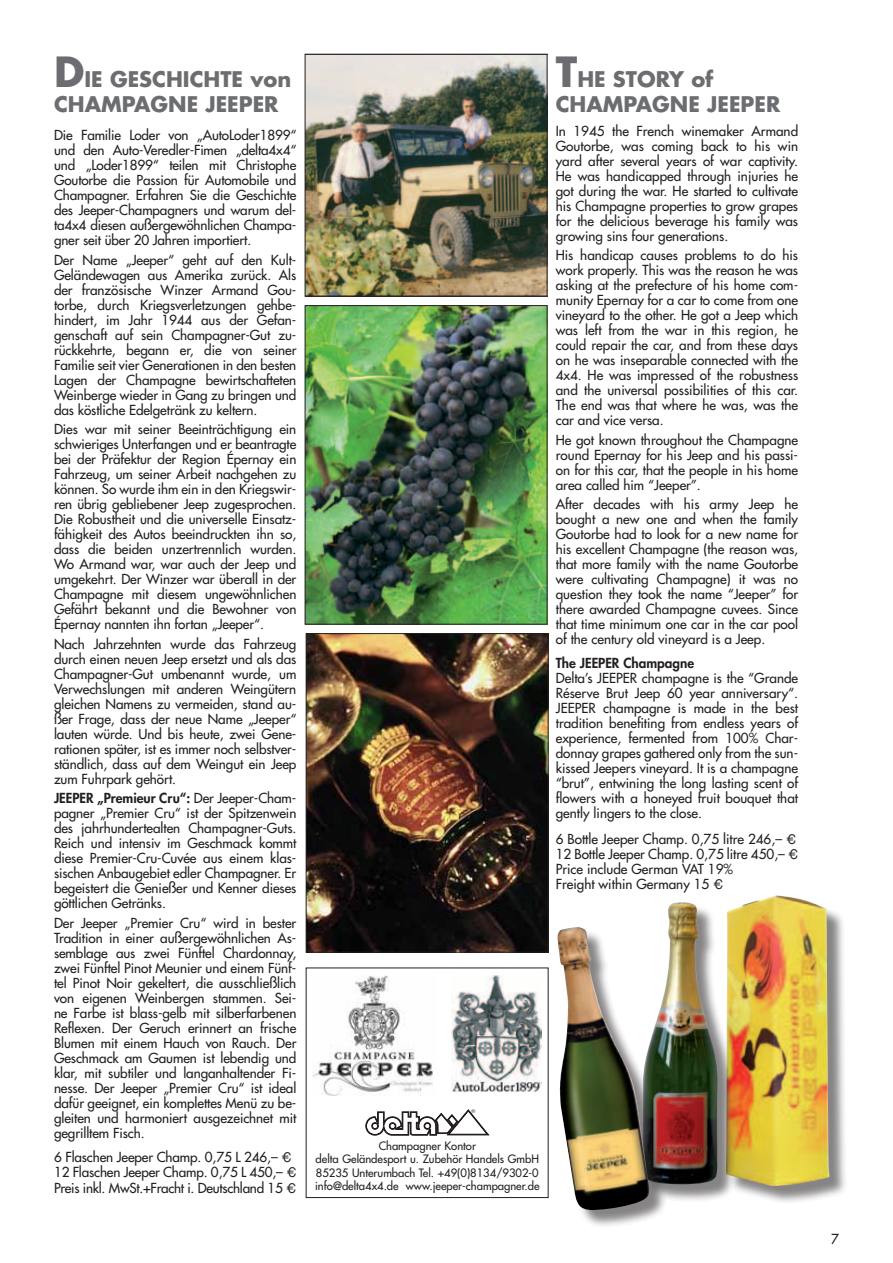
<style>
.page{position:relative;width:893px;height:1263px;background:#fff}
.page>*{position:absolute;margin:0;border:0;box-sizing:border-box;transform-origin:0 0}
.t1{font:700 21px/25.2px "Futura CE";color:#6c6d70}
.t2{font:500 13.5px/15px "Futura CE";letter-spacing:-.005em;color:#231f20;text-align:justify}
.t3{font:13.5px/15px "Futura";color:#231f20}
.t4{font:13.5px "Futura";letter-spacing:-.02em;color:#231f20}
.t5{font:800 13.5px "Futura CE";color:#231f20}
.t6{font:500 11.25px/13.5px "Futura CE";color:#231f20;text-align:center}
.t7{font:5.1px "Helvetica";color:#231f20}
.s1{font-size:40.5px}
.s2{font-weight:800}
.s3{font-family:"Helvetica";font-weight:400}
.s4{font-family:"Helvetica"}
</style>
<div class="page">
<img style="left:307px;top:307px;width:238px;height:315px">
<div style="left:305px;top:305px;width:242px;height:319px;border:1px solid #231f20"></div>
<img style="left:307px;top:56px;width:238px;height:238px">
<div style="left:305px;top:54px;width:242px;height:242px;border:1px solid #231f20"></div>
<img style="left:308px;top:635px;width:238px;height:315px">
<div style="left:306px;top:633px;width:242px;height:319px;border:1px solid #231f20"></div>
<div style="left:645px;top:905px;width:91px;height:298px;background:#231f20;opacity:.55"></div>
<img style="left:645px;top:902px;width:73px;height:282px">
<div style="left:559px;top:929px;width:108px;height:299px;background:#231f20;opacity:.55"></div>
<img style="left:557px;top:927px;width:93px;height:283px">
<svg style="left:365px;top:1109px;width:125px;height:27px"></svg>
<img style="left:312px;top:975px;width:121px;height:120px">
<img style="left:452px;top:976px;width:90px;height:116px">
<div style="left:728px;top:897px;width:119px;height:307px;background:#231f20;opacity:.55"></div>
<img style="left:726px;top:895px;width:103px;height:291px">
<h1 class="t1" style="left:54px;top:65px;width:239px"><span class="s1">D</span>IE GESCHICHTE von<br>CHAMPAGNE JEEPER</h1>
<p class="t2" style="left:54px;top:127px;width:244px">Die Familie Loder von „AutoLoder1899“ und den Auto-Veredler-Fimen „delta4x4“ und „Loder1899“ teilen mit Christophe Goutorbe die Passion für Automobile und Champagner. Erfahren Sie die Geschichte des Jeeper-Champagners und warum del&shy;ta4x4 diesen außergewöhnlichen Champa&shy;gner seit über 20 Jahren importiert.</p>
<p class="t2" style="left:54px;top:252px;width:244px">Der Name „Jeeper“ geht auf den Kult-Geländewagen aus Amerika zurück. Als der französische Winzer Armand Gou&shy;torbe, durch Kriegsverletzungen gehbe&shy;hindert, im Jahr 1944 aus der Gefan&shy;genschaft auf sein Champagner-Gut zu&shy;rückkehrte, begann er, die von seiner Familie seit vier Generationen in den besten Lagen der Champagne bewirtschafteten Weinberge wieder in Gang zu bringen und das köstliche Edelgetränk zu keltern.</p>
<p class="t2" style="left:54px;top:421px;width:244px">Dies war mit seiner Beeinträchtigung ein schwieriges Unterfangen und er beantragte bei der Präfektur der Region Épernay ein Fahrzeug, um seiner Arbeit nachgehen zu können. So wurde ihm ein in den Kriegswir&shy;ren übrig gebliebener Jeep zugesprochen.<br>Die Robustheit und die universelle Einsatz&shy;fähigkeit des Autos beeindruckten ihn so, dass die beiden unzertrennlich wurden.<br>Wo Armand war, war auch der Jeep und umgekehrt. Der Winzer war überall in der Champagne mit diesem ungewöhnlichen Gefährt bekannt und die Bewohner von Épernay nannten ihn fortan „Jeeper“.</p>
<p class="t2" style="left:54px;top:636px;width:244px">Nach Jahrzehnten wurde das Fahrzeug durch einen neuen Jeep ersetzt und als das Champagner-Gut umbenannt wurde, um Verwechslungen mit anderen Weingütern gleichen Namens zu vermeiden, stand au&shy;ßer Frage, dass der neue Name „Jeeper“ lauten würde. Und bis heute, zwei Gene&shy;rationen später, ist es immer noch selbstver&shy;ständlich, dass auf dem Weingut ein Jeep zum Fuhrpark gehört.</p>
<p class="t2" style="left:54px;top:790px;width:244px"><span class="s2">JEEPER „Premieur Cru“:</span> Der Jeeper-Cham&shy;pagner „Premier Cru“ ist der Spitzenwein des jahrhundertealten Champagner-Guts.<br>Reich und intensiv im Geschmack kommt diese Premier-Cru-Cuvée aus einem klas&shy;sischen Anbaugebiet edler Champagner. Er begeistert die Genießer und Kenner dieses göttlichen Getränks.</p>
<p class="t2" style="left:54px;top:915px;width:244px">Der Jeeper „Premier Cru“ wird in bester Tradition in einer außergewöhnlichen As&shy;semblage aus zwei Fünftel Chardonnay, zwei Fünftel Pinot Meunier und einem Fünf&shy;tel Pinot Noir gekeltert, die ausschließlich von eigenen Weinbergen stammen. Sei&shy;ne Farbe ist blass-gelb mit silberfarbenen Reflexen. Der Geruch erinnert an frische Blumen mit einem Hauch von Rauch. Der Geschmack am Gaumen ist lebendig und klar, mit subtiler und langanhaltender Fi&shy;nesse. Der Jeeper „Premier Cru“ ist ideal dafür geeignet, ein komplettes Menü zu be&shy;gleiten und harmoniert ausgezeichnet mit gegrilltem Fisch.</p>
<p class="t2" style="left:54px;top:1149px;width:244px">6 Flaschen Jeeper Champ. 0,75 L 246,– <span class="s3">€<br></span>12 Flaschen Jeeper Champ. 0,75 L 450,– <span class="s3">€</span></p>
<p class="t4" style="left:54px;top:1180px;width:244px">Preis inkl. MwSt.+Fracht i. Deutschland 15 <span class="s4">€</span></p>
<h1 class="t1" style="left:556px;top:65px;width:226px"><span class="s1">T</span>HE STORY of<br>CHAMPAGNE JEEPER</h1>
<p class="t2" style="left:556px;top:123px;width:244px">In 1945 the French winemaker Armand Goutorbe, was coming back to his win yard after several years of war captivity.<br>He was handicapped through injuries he got during the war. He started to cultivate his Champagne properties to grow grapes for the delicious beverage his family was growing sins four generations.</p>
<p class="t2" style="left:556px;top:247px;width:244px">His handicap causes problems to do his work properly. This was the reason he was asking at the prefecture of his home com&shy;munity Epernay for a car to come from one vineyard to the other. He got a Jeep which was left from the war in this region, he could repair the car, and from these days on he was inseparable connected with the 4x4. He was impressed of the robustness and the universal possibilities of this car.<br>The end was that where he was, was the car and vice versa.</p>
<p class="t2" style="left:556px;top:432px;width:244px">He got known throughout the Champagne round Epernay for his Jeep and his passi&shy;on for this car, that the people in his home area called him “Jeeper”.</p>
<p class="t2" style="left:556px;top:496px;width:244px">After decades with his army Jeep he bought a new one and when the family Goutorbe had to look for a new name for his excellent Champagne (the reason was, that more family with the name Goutorbe were cultivating Champagne) it was no question they took the name “Jeeper” for there awarded Champagne cuvees. Since that time minimum one car in the car pool of the century old vineyard is a Jeep.</p>
<p class="t5" style="left:556px;top:654px;width:140px">The JEEPER Champagne</p>
<p class="t2" style="left:556px;top:670px;width:244px">Delta’s JEEPER champagne is the “Grande Réserve Brut Jeep 60 year anniversary“.<br>JEEPER champagne is made in the best tradition benefiting from endless years of experience, fermented from 100% Char&shy;donnay grapes gathered only from the sun&shy;kissed Jeepers vineyard. It is a champagne “brut”, entwining the long lasting scent of flowers with a honeyed fruit bouquet that gently lingers to the close.</p>
<p class="t2" style="left:556px;top:831px;width:244px">6 Bottle Jeeper Champ. 0,75 litre 246,– <span class="s3">€<br></span>12 Bottle Jeeper Champ. 0,75 litre 450,– <span class="s3">€</span></p>
<p class="t3" style="left:556px;top:861px;width:179px">Price include German VAT 19%<br>Freight within Germany 15 <span class="s4">€</span></p>
<p class="t7" style="left:471px;top:1107px;width:5px">®</p>
<p class="t6" style="left:315px;top:1138px;width:226px">Champagner Kontor<br>delta Geländesport u. Zubehör Handels GmbH 85235 Unterumbach Tel. +49(0)8134/9302-0 info@delta4x4.de www.jeeper-champagner.de</p>
<p class="t2" style="left:831px;top:1231px;width:9px">7</p>
</div>
